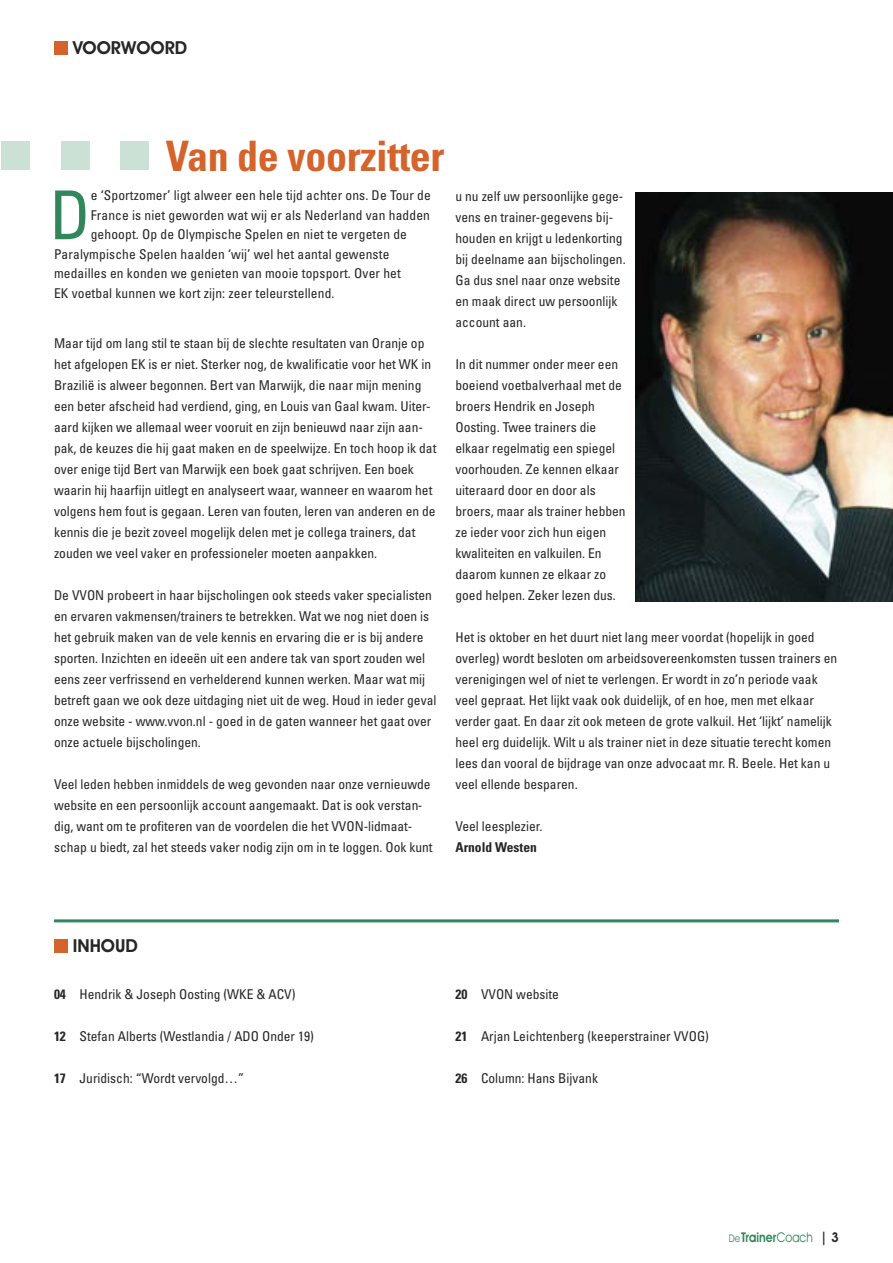
<style>
.page{position:relative;width:893px;height:1263px;background:#fff}
.page>*{position:absolute;margin:0;border:0;box-sizing:border-box;transform-origin:0 0}
.t1{font:condensed 67.5px "Univers";color:#31865b}
.t2{font:700 condensed 42px "Univers";letter-spacing:-.01em;color:#d5642c}
.t3{font:600 18px "Avant Garde IT Cby BT";color:#272627}
.t4{font:condensed 13.5px/21px "Univers";color:#272627}
.t5{font:600 13.5px "Avant Garde IT Cby BT";color:#31865b;scale:.85 1}
.t6{font:700 condensed 13.5px "Univers";color:#272627}
.s1{font-weight:700}
.s2{font-weight:400;font-size:10.5px}
.s3{font-weight:400}
.s4{color:#272627}
</style>
<div class="page">
<div style="left:54px;top:42px;width:13px;height:13px;background:#d5642c"></div>
<div style="left:54px;top:939px;width:13px;height:13px;background:#d5642c"></div>
<div style="left:121px;top:141px;width:28px;height:29px;background:#cbe1d6"></div>
<div style="left:61px;top:141px;width:29px;height:29px;background:#cbe1d6"></div>
<div style="left:2px;top:141px;width:28px;height:29px;background:#cbe1d6"></div>
<hr style="left:54px;top:919px;width:785px;height:3px;background:#31865b">
<img style="left:635px;top:193px;width:258px;height:408px">
<h3 class="t3" style="left:73px;top:42px;width:116px">VOORWOORD</h3>
<h2 class="t2" style="left:166px;top:140px;width:280px">Van de voorzitter</h2>
<h1 class="t1" style="left:50px;top:172px;width:43px">D</h1>
<p class="t4" style="left:91px;top:185px;width:342px">e ‘Sportzomer’ ligt alweer een hele tijd achter ons. De Tour de</p>
<p class="t4" style="left:91px;top:204px;width:341px">France is niet geworden wat wij er als Nederland van hadden</p>
<p class="t4" style="left:91px;top:224px;width:318px">gehoopt. Op de Olympische Spelen en niet te vergeten de</p>
<p class="t4" style="left:54px;top:243px;width:337px">Paralympische Spelen haalden ‘wij’ wel het aantal gewenste</p>
<p class="t4" style="left:54px;top:263px;width:348px">medailles en konden we genieten van mooie topsport. Over het</p>
<p class="t4" style="left:54px;top:282px;width:282px">EK voetbal kunnen we kort zijn: zeer teleurstellend.</p>
<p class="t4" style="left:54px;top:332px;width:384px">Maar tijd om lang stil te staan bij de slechte resultaten van Oranje op het afgelopen EK is er niet. Sterker nog, de kwalificatie voor het WK in Brazilië is alweer begonnen. Bert van Marwijk, die naar mijn mening een beter afscheid had verdiend, ging, en Louis van Gaal kwam. Uiter&shy;aard kijken we allemaal weer vooruit en zijn benieuwd naar zijn aan&shy;pak, de keuzes die hij gaat maken en de speelwijze. En toch hoop ik dat over enige tijd Bert van Marwijk een boek gaat schrijven. Een boek waarin hij haarfijn uitlegt en analyseert waar, wanneer en waarom het volgens hem fout is gegaan. Leren van fouten, leren van anderen en de kennis die je bezit zoveel mogelijk delen met je collega trainers, dat zouden we veel vaker en professioneler moeten aanpakken.</p>
<p class="t4" style="left:54px;top:584px;width:384px">De VVON probeert in haar bijscholingen ook steeds vaker specialisten en ervaren vakmensen/trainers te betrekken. Wat we nog niet doen is het gebruik maken van de vele kennis en ervaring die er is bij andere sporten. Inzichten en ideeën uit een andere tak van sport zouden wel eens zeer verfrissend en verhelderend kunnen werken. Maar wat mij betreft gaan we ook deze uitdaging niet uit de weg. Houd in ieder geval onze website - www.vvon.nl - goed in de gaten wanneer het gaat over onze actuele bijscholingen.</p>
<p class="t4" style="left:54px;top:773px;width:380px">Veel leden hebben inmiddels de weg gevonden naar onze vernieuwde website en een persoonlijk account aangemaakt. Dat is ook verstan&shy;dig, want om te profiteren van de voordelen die het VVON-lidmaat&shy;schap u biedt, zal het steeds vaker nodig zijn om in te loggen. Ook kunt</p>
<p class="t4" style="left:455px;top:185px;width:172px">u nu zelf uw persoonlijke gege&shy;vens en trainer-gegevens bij&shy;houden en krijgt u ledenkorting bij deelname aan bijscholingen.<br>Ga dus snel naar onze website en maak direct uw persoonlijk account aan.</p>
<p class="t4" style="left:455px;top:353px;width:172px">In dit nummer onder meer een boeiend voetbalverhaal met de broers Hendrik en Joseph<br>Oosting. Twee trainers die elkaar regelmatig een spiegel voorhouden. Ze kennen elkaar uiteraard door en door als broers, maar als trainer hebben ze ieder voor zich hun eigen kwaliteiten en valkuilen. En daarom kunnen ze elkaar zo goed helpen. Zeker lezen dus.</p>
<p class="t4" style="left:455px;top:627px;width:383px">Het is oktober en het duurt niet lang meer voordat (hopelijk in goed overleg) wordt besloten om arbeidsovereenkomsten tussen trainers en verenigingen wel of niet te verlengen. Er wordt in zo’n periode vaak veel gepraat. Het lijkt vaak ook duidelijk, of en hoe, men met elkaar verder gaat. En daar zit ook meteen de grote valkuil. Het ‘lijkt’ namelijk heel erg duidelijk. Wilt u als trainer niet in deze situatie terecht komen lees dan vooral de bijdrage van onze advocaat mr. R. Beele. Het kan u veel ellende besparen.</p>
<p class="t4" style="left:455px;top:816px;width:89px">Veel leesplezier.</p>
<p class="t6" style="left:455px;top:842px;width:83px">Arnold Westen</p>
<h3 class="t3" style="left:73px;top:939px;width:67px">INHOUD</h3>
<p class="t4" style="left:54px;top:983px;width:243px"><span class="s1">04</span> Hendrik &amp; Joseph Oosting (WKE &amp; ACV)</p>
<p class="t4" style="left:54px;top:1025px;width:261px"><span class="s1">12</span> Stefan Alberts (Westlandia / ADO Onder 19)</p>
<p class="t4" style="left:54px;top:1067px;width:192px"><span class="s1">17</span> Juridisch: “Wordt vervolgd…”</p>
<p class="t4" style="left:455px;top:983px;width:105px"><span class="s1">20</span> VVON website</p>
<p class="t4" style="left:455px;top:1025px;width:255px"><span class="s1">21</span> Arjan Leichtenberg (keeperstrainer VVOG)</p>
<p class="t4" style="left:455px;top:1067px;width:144px"><span class="s1">26</span> Column: Hans Bijvank</p>
<p class="t5" style="left:729px;top:1232px;width:131px"><span class="s2">De</span>Trainer<span class="s3">Coach</span> <span class="s4">| 3</span></p>
</div>
